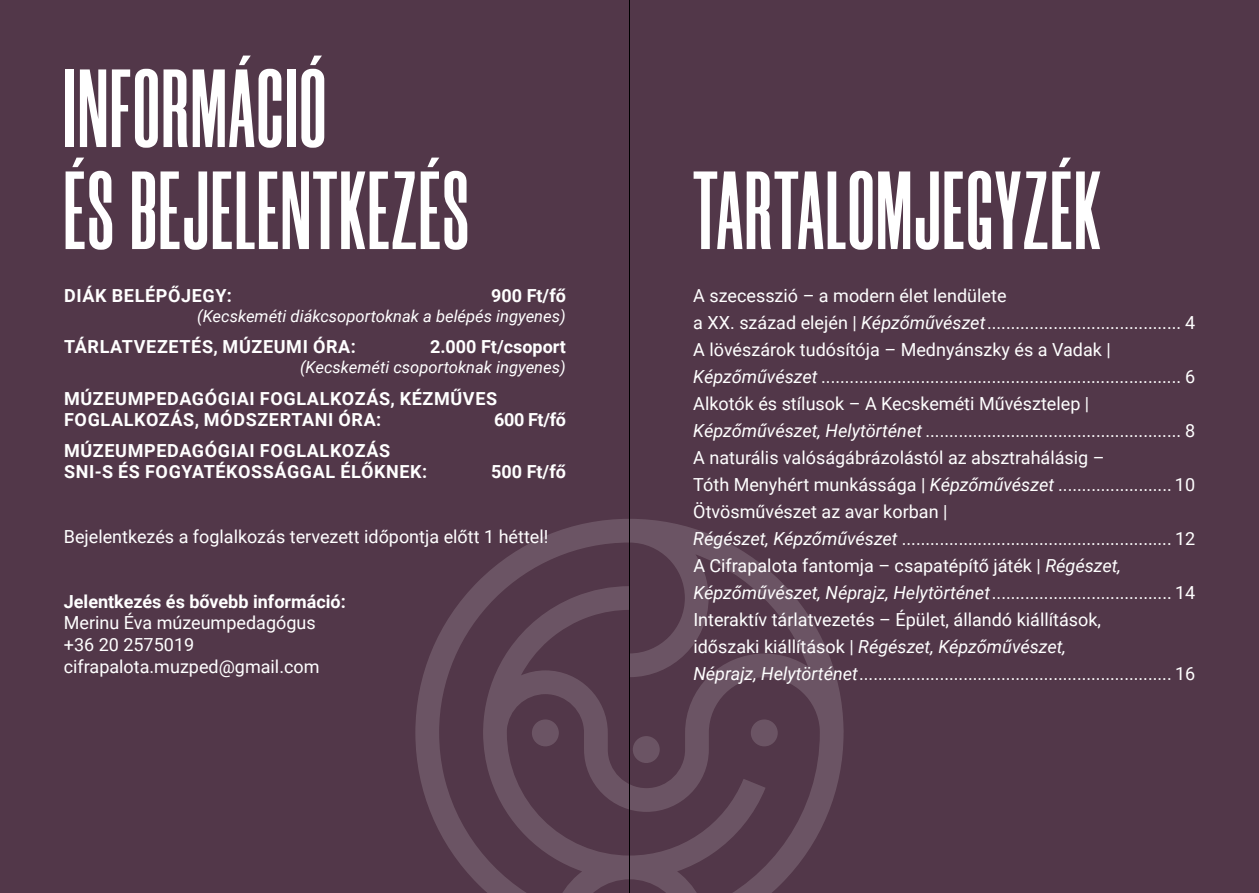
<style>
.page{position:relative;width:1259px;height:893px;background:#523749}
.page>*{position:absolute;margin:0;border:0;box-sizing:border-box;transform-origin:0 0}
.t1{font:700 111px/102px "Morganite";letter-spacing:.02em;color:#fff}
.t2{font:18px/27px "Roboto";color:#fff}
.t3{font:700 18px/21px "Roboto";letter-spacing:.035em;color:#fff}
.t4{font:700 18px "Roboto";color:#fff}
.t5{font:italic 16.5px "Roboto";color:#fff}
.s1{font-style:italic}
</style>
<div class="page">
<svg style="left:415px;top:519px;width:428px;height:374px"></svg>
<hr style="left:629px;top:0;width:1px;height:893px;background:#000">
<h1 class="t1" style="left:64px;top:59px;width:407px">INFORMÁCIÓ<br>ÉS BEJELENTKEZÉS</h1>
<p class="t3" style="left:64px;top:284px;width:169px">DIÁK BELÉPŐJEGY:</p>
<p class="t3" style="left:491px;top:284px;width:76px">900 Ft/fő</p>
<p class="t5" style="left:197px;top:304px;width:370px">(Kecskeméti diákcsoportoknak a belépés ingyenes)</p>
<p class="t3" style="left:64px;top:336px;width:293px">TÁRLATVEZETÉS, MÚZEUMI ÓRA:</p>
<p class="t4" style="left:430px;top:334px;width:137px">2.000 Ft/csoport</p>
<p class="t5" style="left:300px;top:356px;width:267px">(Kecskeméti csoportoknak ingyenes)</p>
<p class="t3" style="left:64px;top:387px;width:434px">MÚZEUMPEDAGÓGIAI FOGLALKOZÁS, KÉZMŰVES<br>FOGLALKOZÁS, MÓDSZERTANI ÓRA:</p>
<p class="t3" style="left:494px;top:408px;width:73px">600 Ft/fő</p>
<p class="t3" style="left:64px;top:439px;width:364px">MÚZEUMPEDAGÓGIAI FOGLALKOZÁS<br>SNI-S ÉS FOGYATÉKOSSÁGGAL ÉLŐKNEK:</p>
<p class="t3" style="left:491px;top:460px;width:76px">500 Ft/fő</p>
<p class="t2" style="left:64px;top:522px;width:486px">Bejelentkezés a foglalkozás tervezett időpontja előtt 1 héttel!</p>
<p class="t4" style="left:64px;top:589px;width:283px">Jelentkezés és bővebb információ:</p>
<p class="t2" style="left:64px;top:611px;width:257px;line-height:21.6px">Merinu Éva múzeumpedagógus +36 20 2575019 cifrapalota.muzped@gmail.com</p>
<h1 class="t1" style="left:693px;top:161px;width:409px">TARTALOMJEGYZÉK</h1>
<p class="t2" style="left:693px;top:281px;width:503px">A szecesszió – a modern élet lendülete<br>a XX. század elején | <span class="s1">Képzőművészet</span>......................................... 4<br>A lövészárok tudósítója – Mednyánszky és a Vadak | <span class="s1">Képzőművészet</span> ............................................................................ 6<br>Alkotók és stílusok – A Kecskeméti Művésztelep | <span class="s1">Képzőművészet, Helytörténet</span> ...................................................... 8<br>A naturális valóságábrázolástól az absztrahálásig –<br>Tóth Menyhért munkássága | <span class="s1">Képzőművészet</span> ........................ 10<br>Ötvösművészet az avar korban |<br><span class="s1">Régészet, Képzőművészet</span> ......................................................... 12<br>A Cifrapalota fantomja – csapatépítő játék | <span class="s1">Régészet, Képzőművészet, Néprajz, Helytörténet</span>...................................... 14<br>Interaktív tárlatvezetés – Épület, állandó kiállítások,<br>időszaki kiállítások | <span class="s1">Régészet, Képzőművészet,<br>Néprajz, Helytörténet</span>.................................................................. 16</p>
</div>
